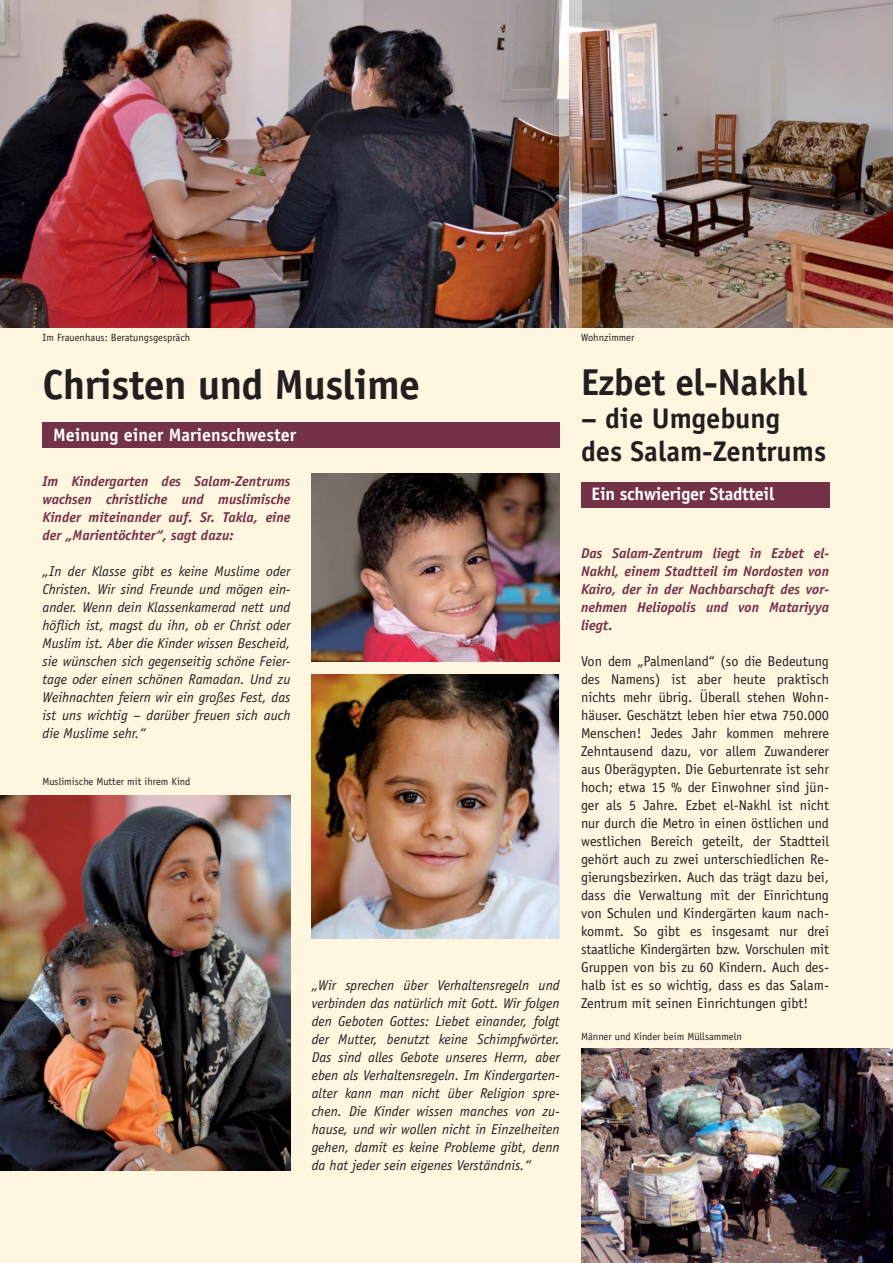
<style>
.page{position:relative;width:893px;height:1263px;background:#fff}
.page>*{position:absolute;margin:0;border:0;box-sizing:border-box;transform-origin:0 0}
.t1{font:700 42px "Officina Sans";letter-spacing:-.015em;color:#231f20}
.t2{font:700 37.5px "Officina Sans";letter-spacing:-.015em;color:#231f20}
.t3{font:700 28.5px/33px "Officina Sans";color:#231f20}
.t4{font:700 18px "Officina Sans";color:#fff}
.t5{font:italic 14.25px/18px "Officina Sans";color:#231f20;text-align:justify}
.t6{font:14.25px/18px "Officina Sans";color:#231f20;text-align:justify}
.t7{font:italic 700 14.25px/18px "Officina Sans";color:#733247;text-align:justify}
.t8{font:10.5px "Officina Sans";color:#231f20}
</style>
<div class="page">
<div style="left:0;top:0;width:892px;height:1263px;background:#fff6df"></div>
<div style="left:43px;top:422px;width:517px;height:25px;background:#733247"></div>
<div style="left:581px;top:482px;width:248px;height:26px;background:#733247"></div>
<img style="left:0;top:0;width:570px;height:327px">
<img style="left:581px;top:0;width:312px;height:327px">
<img style="left:581px;top:1049px;width:312px;height:214px">
<img style="left:570px;top:0;width:11px;height:327px">
<img style="left:0;top:796px;width:291px;height:374px">
<img style="left:311px;top:474px;width:249px;height:187px">
<img style="left:311px;top:675px;width:247px;height:264px">
<p class="t8" style="left:43px;top:334px;width:149px">Im Frauenhaus: Beratungsgespräch</p>
<h1 class="t1" style="left:43px;top:368px;width:379px">Christen und Muslime</h1>
<p class="t4" style="left:53px;top:427px;width:244px">Meinung einer Marienschwester</p>
<p class="t7" style="left:43px;top:473px;width:249px">Im Kindergarten des Salam-Zentrums wach sen christliche und muslimische Kinder miteinander auf. Sr. Takla, eine der „Marientöchter“, sagt dazu:</p>
<p class="t5" style="left:43px;top:563px;width:249px">„In der Klasse gibt es keine Muslime oder Christen. Wir sind Freunde und mögen ein&shy;ander. Wenn dein Klassenkamerad nett und höflich ist, magst du ihn, ob er Christ oder Muslim ist. Aber die Kinder wissen Be scheid, sie wünschen sich gegenseitig schöne Feier - tage oder einen schönen Ramadan. Und zu Weihnachten feiern wir ein großes Fest, das ist uns wichtig – darüber freuen sich auch die Muslime sehr.“</p>
<p class="t8" style="left:43px;top:777px;width:149px">Muslimische Mutter mit ihrem Kind</p>
<p class="t5" style="left:312px;top:977px;width:249px">„Wir sprechen über Verhaltensregeln und verbinden das natürlich mit Gott. Wir folgen den Geboten Gottes: Liebet einander, folgt der Mutter, benutzt keine Schimpf wörter.<br>Das sind alles Gebote unseres Herrn, aber eben als Verhaltensregeln. Im Kindergarten - alter kann man nicht über Religion spre&shy;chen. Die Kinder wissen manches von zu&shy;hause, und wir wollen nicht in Einzelheiten gehen, damit es keine Proble me gibt, denn da hat jeder sein eigenes Verständnis.“</p>
<p class="t8" style="left:581px;top:334px;width:55px">Wohnzimmer</p>
<h2 class="t2" style="left:581px;top:368px;width:228px">Ezbet el-Nakhl</h2>
<h3 class="t3" style="left:581px;top:404px;width:247px">– die Umgebung des Salam-Zentrums</h3>
<p class="t4" style="left:592px;top:487px;width:184px">Ein schwieriger Stadtteil</p>
<p class="t7" style="left:581px;top:545px;width:250px">Das Salam-Zentrum liegt in Ezbet el-Nakhl, einem Stadtteil im Nordosten von Kairo, der in der Nachbarschaft des vor&shy;nehmen Heliopolis und von Matariyya liegt.</p>
<p class="t6" style="left:581px;top:653px;width:250px">Von dem „Palmenland“ (so die Bedeutung des Namens) ist aber heute praktisch nichts mehr übrig. Überall stehen Wohn - häuser. Geschätzt leben hier etwa 750.000<br>Menschen! Jedes Jahr kommen mehrere Zehn tausend dazu, vor allem Zu wanderer aus Oberägypten. Die Geburten rate ist sehr hoch; etwa 15 % der Ein wohner sind jün&shy;ger als 5 Jahre. Ezbet el-Nakhl ist nicht nur durch die Metro in einen östlichen und westlichen Bereich geteilt, der Stadtteil gehört auch zu zwei unterschiedlichen Re - gierungsbezirken. Auch das trägt dazu bei, dass die Verwaltung mit der Ein rich tung von Schulen und Kindergärten kaum nach&shy;kommt. So gibt es insgesamt nur drei staatliche Kindergärten bzw. Vorschulen mit Gruppen von bis zu 60 Kindern. Auch des&shy;halb ist es so wichtig, dass es das Salam-Zentrum mit seinen Einrichtungen gibt!</p>
<p class="t8" style="left:581px;top:1032px;width:162px">Männer und Kinder beim Müllsammeln</p>
</div>
